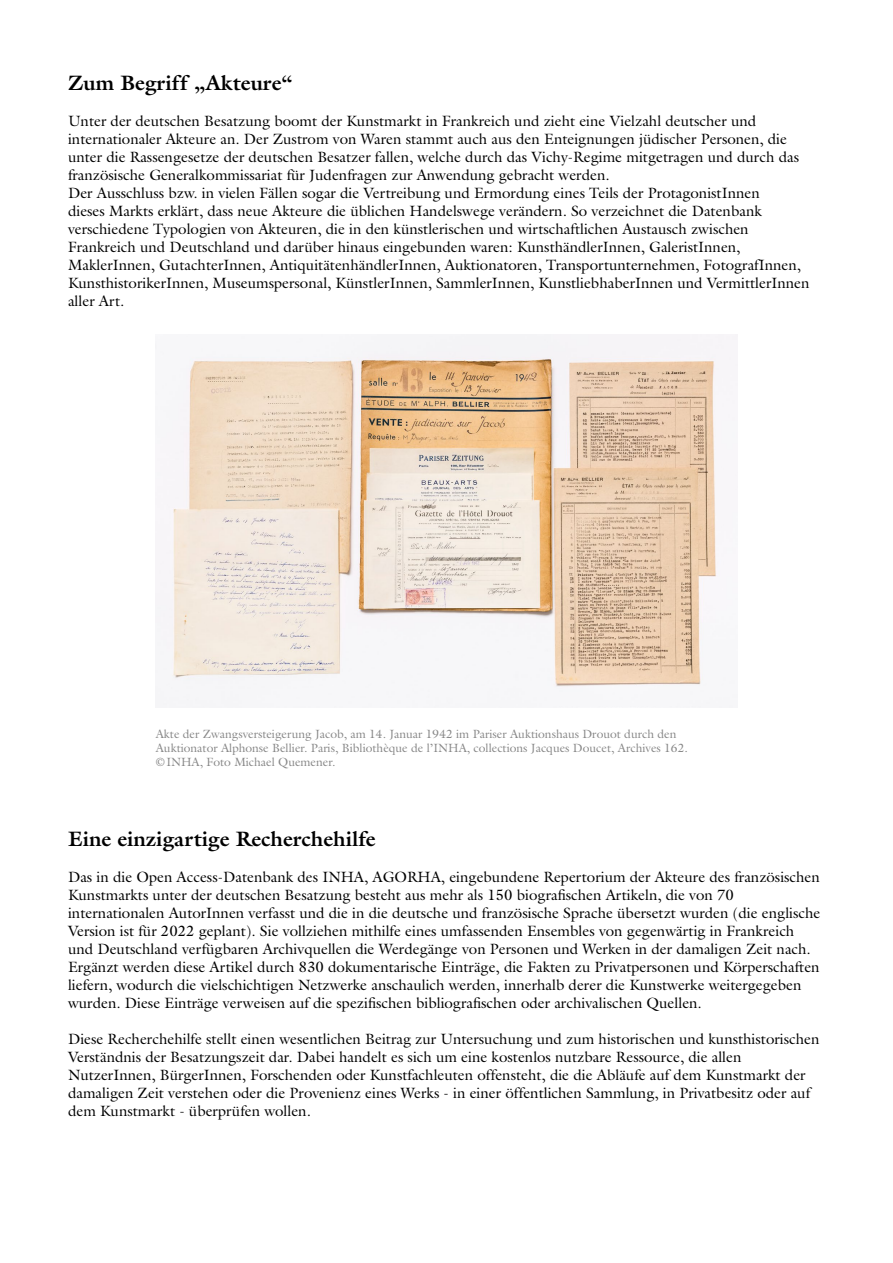
<style>
.page{position:relative;width:893px;height:1263px;background:#fff}
.page>*{position:absolute;margin:0;border:0;box-sizing:border-box;transform-origin:0 0}
.t1{font:700 21px "Galliard Std";color:#000}
.t2{font:15px/18px "Galliard Std";color:#000}
.t3{font:12px/14.4px "Galliard Std";color:#878787}
</style>
<div class="page">
<img style="left:156px;top:335px;width:581px;height:372px">
<h1 class="t1" style="left:68px;top:69px;width:226px">Zum Begriff „Akteure“</h1>
<p class="t2" style="left:68px;top:112px;width:743px">Unter der deutschen Besatzung boomt der Kunstmarkt in Frankreich und zieht eine Vielzahl deutscher und internationaler Akteure an. Der Zustrom von Waren stammt auch aus den Enteignungen jüdischer Personen, die unter die Rassengesetze der deutschen Besatzer fallen, welche durch das Vichy-Regime mitgetragen und durch das französische Generalkommissariat für Judenfragen zur Anwendung gebracht werden.<br>Der Ausschluss bzw. in vielen Fällen sogar die Vertreibung und Ermordung eines Teils der ProtagonistInnen<br>dieses Markts erklärt, dass neue Akteure die üblichen Handelswege verändern. So verzeichnet die Datenbank verschiedene Typologien von Akteuren, die in den künstlerischen und wirtschaftlichen Austausch zwischen Frankreich und Deutschland und darüber hinaus eingebunden waren: KunsthändlerInnen, GaleristInnen, MaklerInnen, GutachterInnen, AntiquitätenhändlerInnen, Auktionatoren, Transportunternehmen, FotografInnen, KunsthistorikerInnen, Museumspersonal, KünstlerInnen, SammlerInnen, KunstliebhaberInnen und VermittlerInnen aller Art.</p>
<p class="t3" style="left:156px;top:726px;width:533px">Akte der Zwangsversteigerung Jacob, am 14. Januar 1942 im Pariser Auktionshaus Drouot durch den<br>Auktionator Alphonse Bellier. Paris, Bibliothèque de l’INHA, collections Jacques Doucet, Archives 162. ©INHA, Foto Michael Quemener.</p>
<h1 class="t1" style="left:68px;top:825px;width:309px">Eine einzigartige Recherchehilfe</h1>
<p class="t2" style="left:68px;top:868px;width:754px">Das in die Open Access-Datenbank des INHA, AGORHA, eingebundene Repertorium der Akteure des französischen Kunstmarkts unter der deutschen Besatzung besteht aus mehr als 150 biografischen Artikeln, die von 70 internationalen AutorInnen verfasst und die in die deutsche und französische Sprache übersetzt wurden (die englische Version ist für 2022 geplant). Sie vollziehen mithilfe eines umfassenden Ensembles von gegenwärtig in Frankreich und Deutschland verfügbaren Archivquellen die Werdegänge von Personen und Werken in der damaligen Zeit nach.<br>Ergänzt werden diese Artikel durch 830 dokumentarische Einträge, die Fakten zu Privatpersonen und Körperschaften liefern, wodurch die vielschichtigen Netzwerke anschaulich werden, innerhalb derer die Kunstwerke weitergegeben wurden. Diese Einträge verweisen auf die spezifischen bibliografischen oder archivalischen Quellen.</p>
<p class="t2" style="left:68px;top:1030px;width:753px">Diese Recherchehilfe stellt einen wesentlichen Beitrag zur Untersuchung und zum historischen und kunsthistorischen Verständnis der Besatzungszeit dar. Dabei handelt es sich um eine kostenlos nutzbare Ressource, die allen NutzerInnen, BürgerInnen, Forschenden oder Kunstfachleuten offensteht, die die Abläufe auf dem Kunstmarkt der damaligen Zeit verstehen oder die Provenienz eines Werks - in einer öffentlichen Sammlung, in Privatbesitz oder auf dem Kunstmarkt - überprüfen wollen.</p>
</div>
